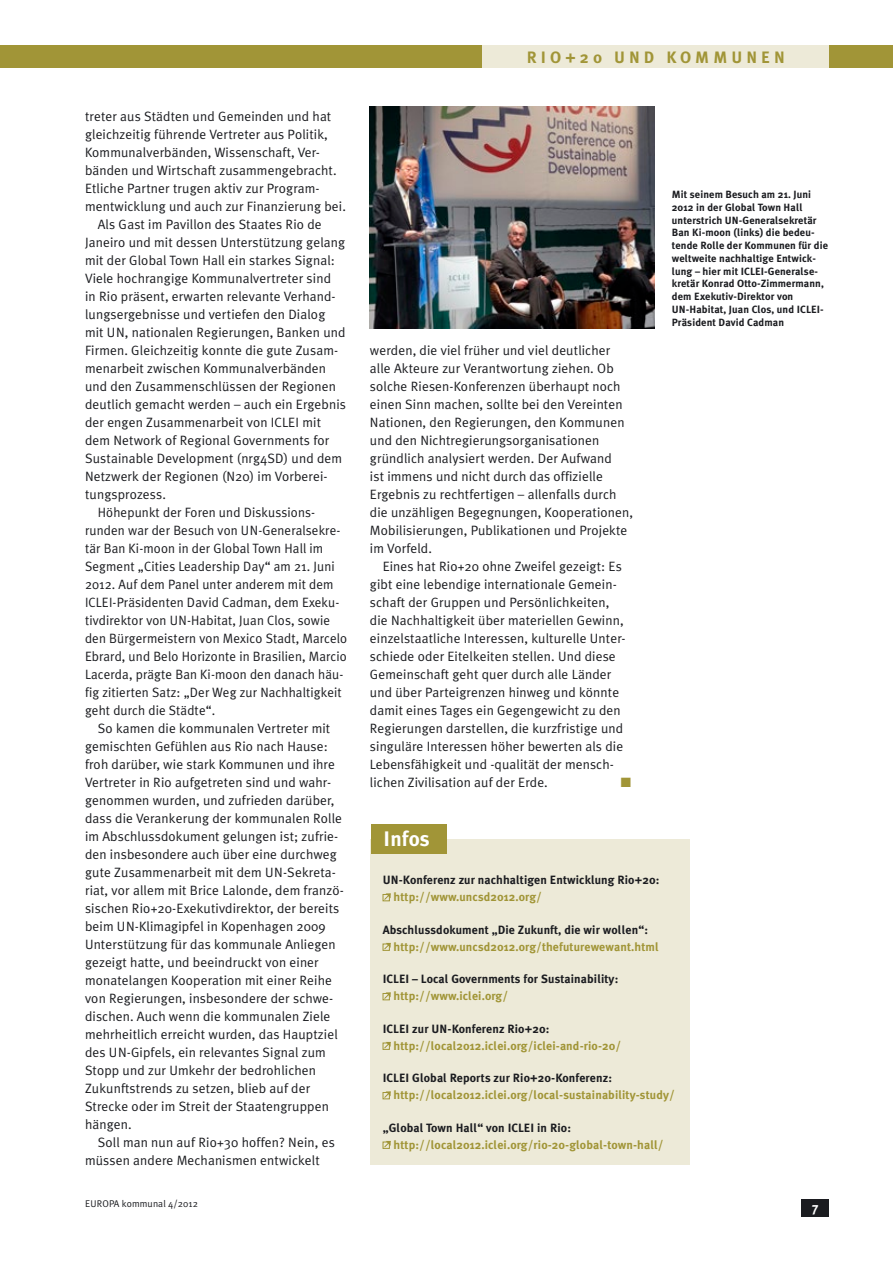
<style>
.page{position:relative;width:893px;height:1263px;background:#fff}
.page>*{position:absolute;margin:0;border:0;box-sizing:border-box;transform-origin:0 0}
.Kasten_-_Dachzeile{font:700 21px "Meta Plus";letter-spacing:.01em;color:#fff}
.t1{font:700 16.5px "Meta Plus";letter-spacing:.25em;color:#a19537}
.Fließtext{font:13.5px/18px "Meta Plus Normal";letter-spacing:.01em;color:#1b1c20}
.Fließtext-2{font:13.5px "Zapf Dingbats ITC";color:#a19537}
.t2{font:700 13.5px "Meta Plus";color:#fff}
.Info_-_Hyperlink_SP{font:700 12px "Meta Plus";letter-spacing:.01em;color:#a19537}
.Info_-_Text{font:700 12px "Meta Plus";letter-spacing:.01em;color:#1b1c20}
.Bildunterschrift_Ein{font:700 10.5px/12.8px "Meta Plus";letter-spacing:.01em;color:#1b1c20}
.t3{font:9.75px "Meta Plus Normal";letter-spacing:.01em;color:#1b1c20}
</style>
<div class="page">
<div style="left:0;top:46px;width:893px;height:22px;background:#a19537"></div>
<div style="left:483px;top:46px;width:346px;height:22px;background:#edead8"></div>
<div style="left:370px;top:839px;width:320px;height:326px;background:#edead8"></div>
<div style="left:383px;top:894px;width:7px;height:7px;border:1px solid #a19537"></div>
<svg style="left:384px;top:893px;width:7px;height:7px"></svg>
<div style="left:383px;top:944px;width:7px;height:7px;border:1px solid #a19537"></div>
<svg style="left:384px;top:942px;width:7px;height:8px"></svg>
<div style="left:383px;top:993px;width:7px;height:7px;border:1px solid #a19537"></div>
<svg style="left:384px;top:992px;width:7px;height:7px"></svg>
<div style="left:383px;top:1043px;width:7px;height:7px;border:1px solid #a19537"></div>
<svg style="left:384px;top:1041px;width:7px;height:8px"></svg>
<div style="left:383px;top:1092px;width:7px;height:7px;border:1px solid #a19537"></div>
<svg style="left:384px;top:1091px;width:7px;height:7px"></svg>
<div style="left:383px;top:1142px;width:7px;height:7px;border:1px solid #a19537"></div>
<svg style="left:384px;top:1140px;width:7px;height:8px"></svg>
<div style="left:371px;top:824px;width:75px;height:30px;background:#a19537"></div>
<img style="left:370px;top:106px;width:285px;height:222px">
<div style="left:801px;top:1199px;width:28px;height:17px;background:#1b1c20"></div>
<p class="Fließtext" style="left:85px;top:107px;width:262px">treter aus Städten und Gemeinden und hat gleichzeitig führende Vertreter aus Politik, Kommunalverbänden, Wissenschaft, Ver&shy;bänden und Wirtschaft zusammengebracht.<br>Etliche Partner trugen aktiv zur Program&shy;mentwicklung und auch zur Finanzierung bei.</p>
<p class="Fließtext" style="left:85px;top:215px;width:262px;text-indent:13px">Als Gast im Pavillon des Staates Rio de Janeiro und mit dessen Unterstützung gelang mit der Global Town Hall ein starkes Signal:<br>Viele hochrangige Kommunalvertreter sind<br>in Rio präsent, erwarten relevante Verhand&shy;lungsergebnisse und vertiefen den Dialog mit UN, nationalen Regierungen, Banken und Firmen. Gleichzeitig konnte die gute Zusam&shy;menarbeit zwischen Kommunalverbänden und den Zusammenschlüssen der Regionen deutlich gemacht werden – auch ein Ergebnis der engen Zusammenarbeit von ICLEI mit dem Network of Regional Governments for Sustainable Development (nrg4SD) und dem Netzwerk der Regionen (N20) im Vorberei&shy;tungsprozess.</p>
<p class="Fließtext" style="left:85px;top:503px;width:264px;text-indent:13px">Höhepunkt der Foren und Diskussions&shy;runden war der Besuch von UN-Generalsekre&shy;tär Ban Ki-moon in der Global Town Hall im Segment „Cities Leadership Day“ am 21. Juni 2012. Auf dem Panel unter anderem mit dem ICLEI-Präsidenten David Cadman, dem Exeku&shy;tivdirektor von UN-Habitat, Juan Clos, sowie den Bürgermeistern von Mexico Stadt, Marcelo Ebrard, und Belo Horizonte in Brasilien, Marcio Lacerda, prägte Ban Ki-moon den danach häu&shy;fig zitierten Satz: „Der Weg zur Nachhaltigkeit geht durch die Städte“.</p>
<p class="Fließtext" style="left:85px;top:719px;width:260px;text-indent:13px">So kamen die kommunalen Vertreter mit gemischten Gefühlen aus Rio nach Hause: froh darüber, wie stark Kommunen und ihre Vertreter in Rio aufgetreten sind und wahr&shy;genommen wurden, und zufrieden darüber, dass die Verankerung der kommunalen Rolle im Abschlussdokument gelungen ist; zufrie&shy;den insbesondere auch über eine durchweg gute Zusammenarbeit mit dem UN-Sekreta&shy;riat, vor allem mit Brice Lalonde, dem franzö&shy;sischen Rio+20-Exekutivdirektor, der bereits beim UN-Klimagipfel in Kopenhagen 2009<br>Unterstützung für das kommunale Anliegen gezeigt hatte, und beeindruckt von einer monatelangen Kooperation mit einer Reihe von Regierungen, insbesondere der schwe&shy;dischen. Auch wenn die kommunalen Ziele mehrheitlich erreicht wurden, das Hauptziel des UN-Gipfels, ein relevantes Signal zum Stopp und zur Umkehr der bedrohlichen Zukunftstrends zu setzen, blieb auf der Strecke oder im Streit der Staatengruppen hängen.</p>
<p class="Fließtext" style="left:85px;top:1133px;width:251px;text-indent:13px">Soll man nun auf Rio+30 hoffen? Nein, es müssen andere Mechanismen entwickelt</p>
<p class="t3" style="left:85px;top:1198px;width:114px">EUROPA kommunal 4/2012</p>
<p class="t1" style="left:527px;top:48px;width:260px">RIO+20 UND KOMMUNEN</p>
<p class="Fließtext" style="left:370px;top:341px;width:265px">werden, die viel früher und viel deutlicher alle Akteure zur Verantwortung ziehen. Ob solche Riesen-Konferenzen überhaupt noch einen Sinn machen, sollte bei den Vereinten Nationen, den Regierungen, den Kommunen und den Nichtregierungsorganisationen gründlich analysiert werden. Der Aufwand<br>ist immens und nicht durch das offizielle Ergebnis zu rechtfertigen – allenfalls durch die unzähligen Begegnungen, Kooperationen, Mobilisierungen, Publikationen und Projekte im Vorfeld.</p>
<p class="Fließtext" style="left:370px;top:557px;width:257px;text-indent:13px">Eines hat Rio+20 ohne Zweifel gezeigt: Es gibt eine lebendige internationale Gemein&shy;schaft der Gruppen und Persönlichkeiten, die Nachhaltigkeit über materiellen Gewinn, einzelstaatliche Interessen, kulturelle Unter&shy;schiede oder Eitelkeiten stellen. Und diese Gemeinschaft geht quer durch alle Länder und über Parteigrenzen hinweg und könnte damit eines Tages ein Gegengewicht zu den Regierungen darstellen, die kurzfristige und singuläre Interessen höher bewerten als die Lebensfähigkeit und -qualität der mensch&shy;lichen Zivilisation auf der Erde.</p>
<p class="Fließtext-2" style="left:621px;top:776px;width:12px">■</p>
<p class="Kasten_-_Dachzeile" style="left:384px;top:827px;width:48px">Infos</p>
<p class="Bildunterschrift_Ein" style="left:672px;top:188px;width:158px">Mit seinem Besuch am 21. Juni<br>2012 in der Global Town Hall unterstrich UN-Generalsekretär<br>Ban Ki-moon (links) die bedeu&shy;tende Rolle der Kommunen für die weltweite nachhaltige Entwick&shy;lung – hier mit ICLEI-Generalse&shy;kretär Konrad Otto-Zimmermann, dem Exekutiv-Direktor von<br>UN-Habitat, Juan Clos, und ICLEI-<br>Präsident David Cadman</p>
<p class="Info_-_Text" style="left:383px;top:873px;width:278px">UN-Konferenz zur nachhaltigen Entwicklung Rio+20:</p>
<p class="Info_-_Hyperlink_SP" style="left:394px;top:890px;width:150px">http://www.uncsd2012.org/</p>
<p class="Info_-_Text" style="left:383px;top:923px;width:267px">Abschlussdokument „Die Zukunft, die wir wollen“:</p>
<p class="Info_-_Hyperlink_SP" style="left:394px;top:939px;width:267px">http://www.uncsd2012.org/thefuturewewant.html</p>
<p class="Info_-_Text" style="left:383px;top:972px;width:237px">ICLEI – Local Governments for Sustainability:</p>
<p class="Info_-_Hyperlink_SP" style="left:394px;top:989px;width:116px">http://www.iclei.org/</p>
<p class="Info_-_Text" style="left:383px;top:1022px;width:168px">ICLEI zur UN-Konferenz Rio+20:</p>
<p class="Info_-_Hyperlink_SP" style="left:394px;top:1038px;width:229px">http://local2012.iclei.org/iclei-and-rio-20/</p>
<p class="Info_-_Text" style="left:383px;top:1071px;width:231px">ICLEI Global Reports zur Rio+20-Konferenz:</p>
<p class="Info_-_Hyperlink_SP" style="left:394px;top:1088px;width:283px">http://local2012.iclei.org/local-sustainability-study/</p>
<p class="Info_-_Text" style="left:383px;top:1121px;width:190px">„Global Town Hall“ von ICLEI in Rio:</p>
<p class="Info_-_Hyperlink_SP" style="left:394px;top:1137px;width:271px">http://local2012.iclei.org/rio-20-global-town-hall/</p>
<p class="t2" style="left:812px;top:1199px;width:8px">7</p>
</div>
